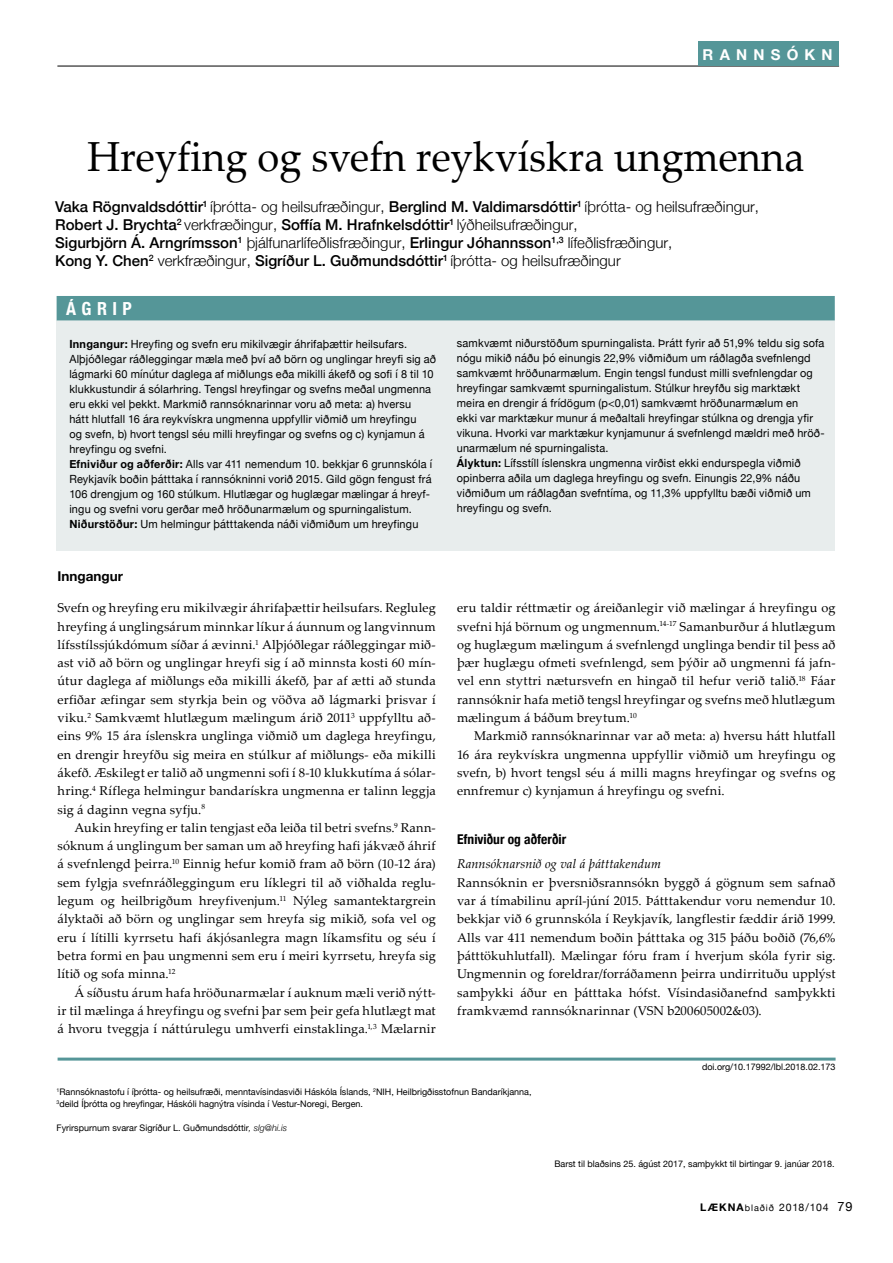
<style>
.page{position:relative;width:893px;height:1263px;background:#fff}
.page>*{position:absolute;margin:0;border:0;box-sizing:border-box;transform-origin:0 0}
.t1{font:42px "Palatino Linotype";color:#000;scale:.95 1}
.t2{font:700 condensed 18px "Helvetica Neue";letter-spacing:.3em;color:#fff}
.t3{font:300 15px/18px "Helvetica Neue";color:#000}
.t4{font:700 15px "Helvetica Neue";letter-spacing:.415em;color:#fff}
.t5{font:700 condensed 13.5px "Helvetica Neue";color:#000}
.t6{font:700 13.5px "Helvetica Neue";color:#000}
.t7{font:12.75px/18.3px "Palatino Linotype";letter-spacing:.015em;color:#000;text-align:justify}
.t8{font:italic 12.75px "Palatino Linotype";letter-spacing:.005em;color:#000}
.t9{font:11.25px/15px "Helvetica Neue";letter-spacing:.02em;color:#000}
.t10{font:10.5px "Helvetica Neue";letter-spacing:.07em;color:#000}
.t11{font:9px/12px "Helvetica Neue";color:#000}
.s1{font-weight:500}
.s2{font-weight:700}
.s3{font-weight:300;font-style:italic}
.s4{font-size:9px}
.s5{font-size:12.75px}
</style>
<div class="page">
<div style="left:57px;top:320px;width:778px;height:230px;background:#e8eded"></div>
<hr style="left:58px;top:1057px;width:778px;height:3px;background:#559698">
<div style="left:57px;top:297px;width:777px;height:23px;background:#559698"></div>
<div style="left:57px;top:296px;width:778px;height:24px;border:2px solid #559698"></div>
<hr style="left:57px;top:66px;width:782px;height:1px;background:#000">
<div style="left:698px;top:41px;width:141px;height:25px;background:#559698"></div>
<p class="t4" style="left:702px;top:42px;width:132px">RANNSÓKN</p>
<h1 class="t1" style="left:87px;top:127px;width:756px">Hreyfing og svefn reykvískra ungmenna</h1>
<p class="t3" style="left:55px;top:197px;width:705px"><span class="s1">Vaka Rögnvaldsdóttir</span><sup>1</sup> íþrótta- og heilsufræðingur, <span class="s1">Berglind M. Valdimarsdóttir</span><sup>1</sup> íþrótta- og heilsufræðingur, <span class="s1">Robert J. Brychta</span><sup>2</sup> verkfræðingur, <span class="s1">Soffía M. Hrafnkelsdóttir</span><sup>1</sup> lýðheilsufræðingur,<br><span class="s1">Sigurbjörn Á. Arngrímsson</span><sup>1</sup> þjálfunarlífeðlisfræðingur, <span class="s1">Erlingur Jóhannsson</span><sup>1,3</sup> lífeðlisfræðingur,<br><span class="s1">Kong Y. Chen</span><sup>2</sup> verkfræðingur, <span class="s1">Sigríður L. Guðmundsdóttir</span><sup>1</sup> íþrótta- og heilsufræðingur</p>
<h2 class="t2" style="left:66px;top:293px;width:67px">ÁGRIP</h2>
<p class="t9" style="left:69px;top:337px;width:368px"><span class="s2">Inngangur:</span> Hreyfing og svefn eru mikilvægir áhrifaþættir heilsufars.<br>Alþjóðlegar ráðleggingar mæla með því að börn og unglingar hreyfi sig að lágmarki 60 mínútur daglega af miðlungs eða mikilli ákefð og sofi í 8 til 10 klukkustundir á sólarhring. Tengsl hreyfingar og svefns meðal ungmenna eru ekki vel þekkt. Markmið rannsóknarinnar voru að meta: a) hversu<br>hátt hlutfall 16 ára reykvískra ungmenna uppfyllir viðmið um hreyfingu<br>og svefn, b) hvort tengsl séu milli hreyfingar og svefns og c) kynjamun á hreyfingu og svefni.<br><span class="s2">Efniviður og aðferðir:</span> Alls var 411 nemendum 10. bekkjar 6 grunnskóla í Reykjavík boðin þátttaka í rannsókninni vorið 2015. Gild gögn fengust frá 106 drengjum og 160 stúlkum. Hlutlægar og huglægar mælingar á hreyf&shy;ingu og svefni voru gerðar með hröðunarmælum og spurningalistum.<br><span class="s2">Niðurstöður:</span> Um helmingur þátttakenda náði viðmiðum um hreyfingu</p>
<p class="t9" style="left:457px;top:337px;width:369px">samkvæmt niðurstöðum spurningalista. Þrátt fyrir að 51,9% teldu sig sofa nógu mikið náðu þó einungis 22,9% viðmiðum um ráðlagða svefnlengd samkvæmt hröðunarmælum. Engin tengsl fundust milli svefnlengdar og hreyfingar samkvæmt spurningalistum. Stúlkur hreyfðu sig marktækt meira en drengir á frídögum (p&lt;0,01) samkvæmt hröðunarmælum en<br>ekki var marktækur munur á meðaltali hreyfingar stúlkna og drengja yfir vikuna. Hvorki var marktækur kynjamunur á svefnlengd mældri með hröð&shy;unarmælum né spurningalista.<br><span class="s2">Ályktun:</span> Lífsstíll íslenskra ungmenna virðist ekki endurspegla viðmið opinberra aðila um daglega hreyfingu og svefn. Einungis 22,9% náðu viðmiðum um ráðlagðan svefntíma, og 11,3% uppfylltu bæði viðmið um hreyfingu og svefn.</p>
<p class="t6" style="left:58px;top:566px;width:67px">Inngangur</p>
<p class="t7" style="left:58px;top:598px;width:380px">Svefn og hreyfing eru mikilvægir áhrifaþættir heilsufars. Regluleg hreyfing á unglingsárum minnkar líkur á áunnum og langvinnum lífsstílssjúkdómum síðar á ævinni.<sup>1</sup> Alþjóðlegar ráðleggingar mið&shy;ast við að börn og unglingar hreyfi sig í að minnsta kosti 60 mín&shy;útur daglega af miðlungs eða mikilli ákefð, þar af ætti að stunda erfiðar æfingar sem styrkja bein og vöðva að lágmarki þrisvar í viku.<sup>2</sup> Samkvæmt hlutlægum mælingum árið 2011<sup>3</sup> uppfylltu að&shy;eins 9% 15 ára íslenskra unglinga viðmið um daglega hreyfingu, en drengir hreyfðu sig meira en stúlkur af miðlungs- eða mikilli ákefð. Æskilegt er talið að ungmenni sofi í 8-10 klukkutíma á sólar&shy;hring.<sup>4</sup> Ríflega helmingur bandarískra ungmenna er talinn leggja sig á daginn vegna syfju.<sup>8</sup></p>
<p class="t7" style="left:58px;top:818px;width:380px;text-indent:17px">Aukin hreyfing er talin tengjast eða leiða til betri svefns.<sup>9</sup> Rann&shy;sóknum á unglingum ber saman um að hreyfing hafi jákvæð áhrif á svefnlengd þeirra.<sup>10</sup> Einnig hefur komið fram að börn (10-12 ára) sem fylgja svefnráðleggingum eru líklegri til að viðhalda reglu&shy;legum og heilbrigðum hreyfivenjum.<sup>11</sup> Nýleg samantektargrein ályktaði að börn og unglingar sem hreyfa sig mikið, sofa vel og eru í lítilli kyrrsetu hafi ákjósanlegra magn líkamsfitu og séu í betra formi en þau ungmenni sem eru í meiri kyrrsetu, hreyfa sig lítið og sofa minna.<sup>12</sup></p>
<p class="t7" style="left:58px;top:982px;width:380px;text-indent:17px">Á síðustu árum hafa hröðunarmælar í auknum mæli verið nýtt&shy;ir til mælinga á hreyfingu og svefni þar sem þeir gefa hlutlægt mat á hvoru tveggja í náttúrulegu umhverfi einstaklinga.<sup>1,3</sup> Mælarnir</p>
<p class="t7" style="left:457px;top:598px;width:380px">eru taldir réttmætir og áreiðanlegir við mælingar á hreyfingu og svefni hjá börnum og ungmennum.<sup>14-17</sup> Samanburður á hlutlægum og huglægum mælingum á svefnlengd unglinga bendir til þess að þær huglægu ofmeti svefnlengd, sem þýðir að ungmenni fá jafn&shy;vel enn styttri nætursvefn en hingað til hefur verið talið.<sup>18</sup> Fáar rannsóknir hafa metið tengsl hreyfingar og svefns með hlutlægum mælingum á báðum breytum.<sup>10</sup></p>
<p class="t7" style="left:457px;top:726px;width:380px;text-indent:17px">Markmið rannsóknarinnar var að meta: a) hversu hátt hlutfall 16 ára reykvískra ungmenna uppfyllir viðmið um hreyfingu og svefn, b) hvort tengsl séu á milli magns hreyfingar og svefns og ennfremur c) kynjamun á hreyfingu og svefni.</p>
<p class="t5" style="left:457px;top:828px;width:111px">Efniviður og aðferðir</p>
<p class="t8" style="left:457px;top:855px;width:205px">Rannsóknarsnið og val á þátttakendum</p>
<p class="t7" style="left:457px;top:873px;width:380px">Rannsóknin er þversniðsrannsókn byggð á gögnum sem safnað var á tímabilinu apríl-júní 2015. Þátttakendur voru nemendur 10. bekkjar við 6 grunnskóla í Reykjavík, langflestir fæddir árið 1999.<br>Alls var 411 nemendum boðin þátttaka og 315 þáðu boðið (76,6% þátttökuhlutfall). Mælingar fóru fram í hverjum skóla fyrir sig.<br>Ungmennin og foreldrar/forráðamenn þeirra undirrituðu upplýst samþykki áður en þátttaka hófst. Vísindasiðanefnd samþykkti framkvæmd rannsóknarinnar (VSN b200605002&amp;03).</p>
<p class="t11" style="left:702px;top:1061px;width:135px">doi.org/10.17992/lbl.2018.02.173</p>
<p class="t11" style="left:57px;top:1086px;width:477px"><sup>1</sup>Rannsóknastofu í íþrótta- og heilsufræði, menntavísindasviði Háskóla Íslands, <sup>2</sup>NIH, Heilbrigðisstofnun Bandaríkjanna,<br><sup>3</sup>deild Íþrótta og hreyfingar, Háskóli hagnýtra vísinda í Vestur-Noregi, Bergen.</p>
<p class="t11" style="left:57px;top:1122px;width:232px">Fyrirspurnum svarar Sigríður L. Guðmundsdóttir<span class="s3">, slg@hi.is</span></p>
<p class="t11" style="left:554px;top:1158px;width:282px">Barst til blaðsins 25. ágúst 2017, samþykkt til birtingar 9. janúar 2018.</p>
<p class="t10" style="left:700px;top:1200px;width:154px"><span class="s2">LÆKNA</span><span class="s4">blaðið</span> 2018/104 <span class="s5">79</span></p>
</div>
